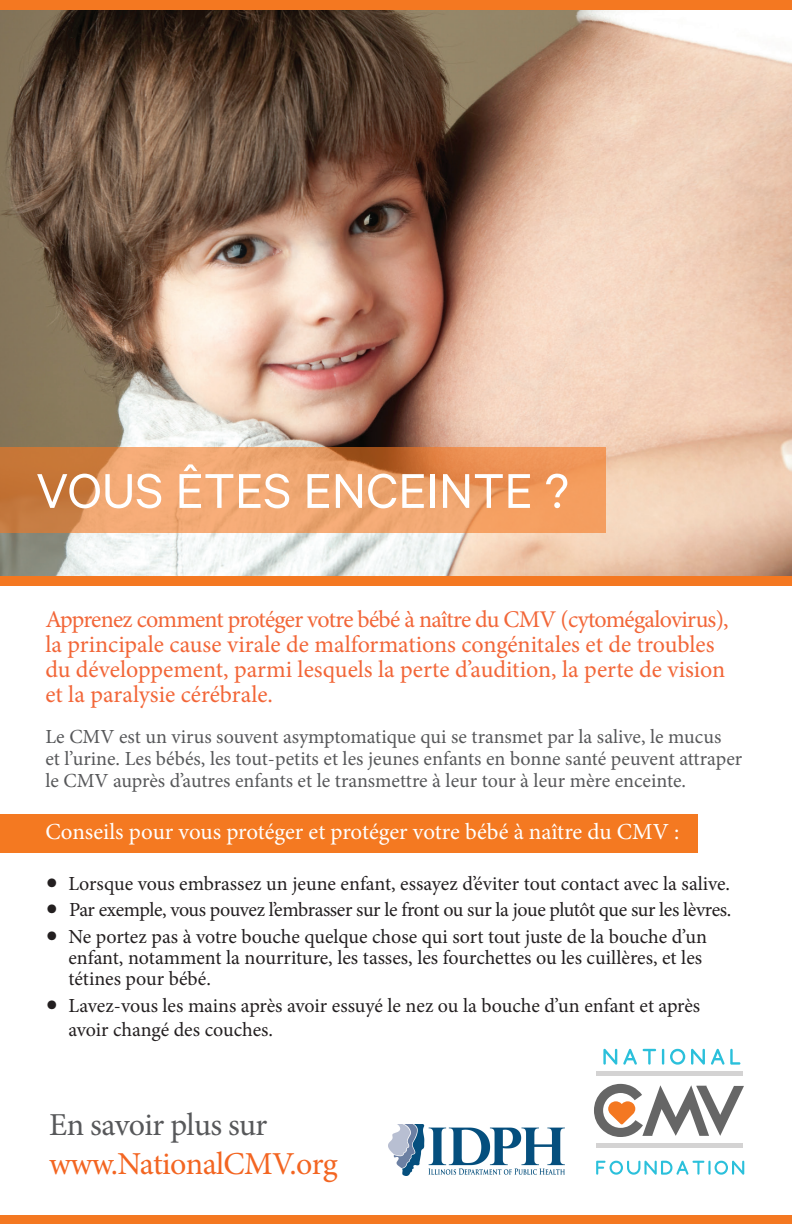
<style>
.page{position:relative;width:792px;height:1224px;background:#fff}
.page>*{position:absolute;margin:0;border:0;box-sizing:border-box;transform-origin:0 0}
.t1{font:55px "Calibre";color:#fff}
.t2{font:32px "Minion Pro";letter-spacing:-.02em;color:#f36521}
.t3{font:32px "Minion Pro";letter-spacing:-.02em;color:#57585a}
.t4{font:24px/25px "Minion Pro";letter-spacing:-.005em;color:#f26638}
.t5{font:23px "Minion Pro";letter-spacing:-.005em;color:#fff}
.t6{font:20px/21px "Minion Pro";letter-spacing:-.005em;color:#231f20}
.t7{font:20px/22px "Minion Pro";color:#57585a}
.t8{font:20px "Minion Pro";letter-spacing:-.025em;color:#231f20}
.s1{font-size:33px}
</style>
<div class="page">
<img style="left:0;top:10px;width:792px;height:566px">
<div style="left:0;top:577px;width:792px;height:9px;background:#f47821"></div>
<div style="left:0;top:1px;width:792px;height:9px;background:#f47821"></div>
<div style="left:0;top:1216px;width:792px;height:8px;background:#f47821"></div>
<hr style="left:596px;top:1144px;width:147px;height:4px;background:#d4d3d3">
<hr style="left:596px;top:1071px;width:147px;height:4px;background:#d4d3d3">
<svg style="left:603px;top:1049px;width:14px;height:16px"></svg>
<svg style="left:623px;top:1049px;width:14px;height:16px"></svg>
<svg style="left:643px;top:1049px;width:13px;height:16px"></svg>
<svg style="left:662px;top:1049px;width:2px;height:16px"></svg>
<svg style="left:670px;top:1049px;width:15px;height:16px"></svg>
<svg style="left:691px;top:1049px;width:14px;height:16px"></svg>
<svg style="left:711px;top:1049px;width:29px;height:16px"></svg>
<svg style="left:596px;top:1161px;width:108px;height:14px"></svg>
<hr style="left:708px;top:1161px;width:3px;height:14px;background:#2bc0db">
<svg style="left:715px;top:1161px;width:29px;height:14px"></svg>
<svg style="left:594px;top:1084px;width:150px;height:53px"></svg>
<div style="left:0;top:814px;width:697px;height:38px;background:#f47921"></div>
<svg style="left:0;top:448px;width:605px;height:85px"></svg>
<img style="left:388px;top:1124px;width:177px;height:52px">
<h1 class="t1" style="left:36px;top:459px;width:534px">VOUS ÊTES ENCEINTE ?</h1>
<p class="t4" style="left:45px;top:607px;width:685px">Apprenez comment protéger votre bébé à naître du CMV (cytomégalovirus), la principale cause virale de malformations congénitales et de troubles du développement, parmi lesquels la perte d’audition, la perte de vision et la paralysie cérébrale.</p>
<p class="t7" style="left:45px;top:726px;width:698px">Le CMV est un virus souvent asymptomatique qui se transmet par la salive, le mucus<br>et l’urine. Les bébés, les tout-petits et les jeunes enfants en bonne santé peuvent attraper le CMV auprès d’autres enfants et le transmettre à leur tour à leur mère enceinte.</p>
<p class="t5" style="left:45px;top:816px;width:636px">Conseils pour vous protéger et protéger votre bébé à naître du CMV :</p>
<p class="t6" style="left:45px;top:873px;width:686px"><span class="s1">•</span> Lorsque vous embrassez un jeune enfant, essayez d’éviter tout contact avec la salive.</p>
<p class="t8" style="left:45px;top:897px;width:687px"><span class="s1">•</span> Par exemple, vous pouvez l’embrasser sur le front ou sur la joue plutôt que sur les lèvres.</p>
<p class="t6" style="left:68px;top:926px;width:640px;text-indent:-23px"><span class="s1">•</span> Ne portez pas à votre bouche quelque chose qui sort tout juste de la bouche d’un enfant, notamment la nourriture, les tasses, les fourchettes ou les cuillères, et les tétines pour bébé.</p>
<p class="t6" style="left:68px;top:993px;width:633px;line-height:24px;text-indent:-23px"><span class="s1">•</span> Lavez-vous les mains après avoir essuyé le nez ou la bouche d’un enfant et après avoir changé des couches.</p>
<h2 class="t3" style="left:49px;top:1103px;width:220px">En savoir plus sur</h2>
<h2 class="t2" style="left:49px;top:1142px;width:290px">www.NationalCMV.org</h2>
</div>
